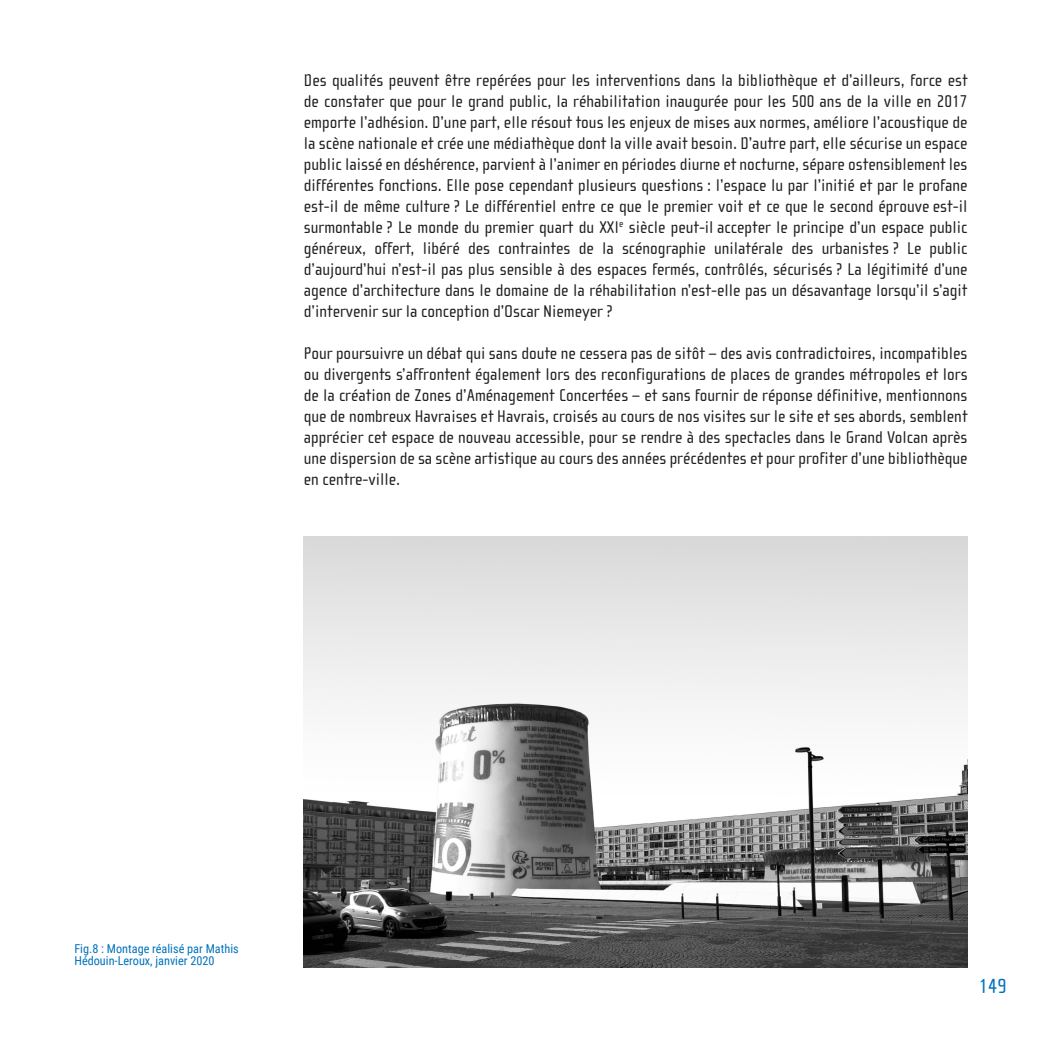
<style>
.page{position:relative;width:1042px;height:1042px;background:#fff}
.page>*{position:absolute;margin:0;border:0;box-sizing:border-box;transform-origin:0 0}
.t1{font:21px "Cholla Sans";color:#0072bc}
.texte_écriture_page{font:17.5px/21px "Cholla Sans";color:#231f20;text-align:justify}
.Figure{font:12.25px/12.2px "Roboto Condensed";color:#0072bc}
</style>
<div class="page">
<img style="left:304px;top:537px;width:663px;height:430px">
<p class="texte_écriture_page" style="left:304px;top:70px;width:665px">Des qualités peuvent être repérées pour les interventions dans la bibliothèque et d’ailleurs, force est de constater que pour le grand public, la réhabilitation inaugurée pour les 500 ans de la ville en 2017 emporte l’adhésion. D’une part, elle résout tous les enjeux de mises aux normes, améliore l’acoustique de la scène nationale et crée une médiathèque dont la ville avait besoin. D’autre part, elle sécurise un espace public laissé en déshérence, parvient à l’animer en périodes diurne et nocturne, sépare ostensiblement les différentes fonctions. Elle pose cependant plusieurs questions : l’espace lu par l’initié et par le profane est-il de même culture ? Le différentiel entre ce que le premier voit et ce que le second éprouve est-il surmontable ? Le monde du premier quart du XXI<sup>e</sup> siècle peut-il accepter le principe d’un espace public généreux, offert, libéré des contraintes de la scénographie unilatérale des urbanistes ? Le public d’aujourd’hui n’est-il pas plus sensible à des espaces fermés, contrôlés, sécurisés ? La légitimité d’une agence d’architecture dans le domaine de la réhabilitation n’est-elle pas un désavantage lorsqu’il s’agit d’intervenir sur la conception d’Oscar Niemeyer ?</p>
<p class="texte_écriture_page" style="left:304px;top:343px;width:665px">Pour poursuivre un débat qui sans doute ne cessera pas de sitôt – des avis contradictoires, incompatibles ou divergents s’affrontent également lors des reconfigurations de places de grandes métropoles et lors de la création de Zones d’Aménagement Concertées – et sans fournir de réponse définitive, mentionnons que de nombreux Havraises et Havrais, croisés au cours de nos visites sur le site et ses abords, semblent apprécier cet espace de nouveau accessible, pour se rendre à des spectacles dans le Grand Volcan après une dispersion de sa scène artistique au cours des années précédentes et pour profiter d’une bibliothèque en centre-ville.</p>
<p class="Figure" style="left:74px;top:942px;width:166px">Fig.8 : Montage réalisé par Mathis<br>Hédouin-Leroux, janvier 2020</p>
<p class="t1" style="left:979px;top:974px;width:29px">149</p>
</div>
